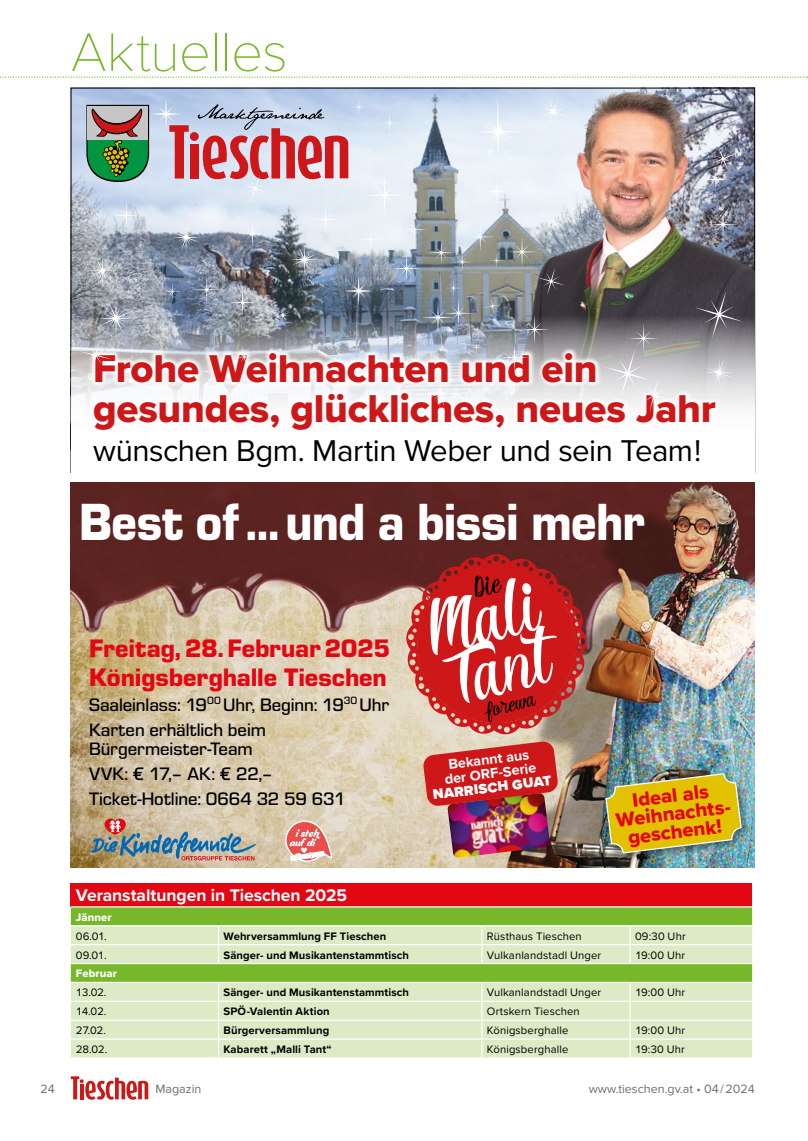
<style>
.page{position:relative;width:808px;height:1141px;background:#fff}
.page>*{position:absolute;margin:0;border:0;box-sizing:border-box;transform-origin:0 0}
.t1{font:100 56.25px "Proxima Nova T";letter-spacing:-.015em;color:#76b82a}
.t2{font:900 54.25px "Eurostile";letter-spacing:-.01em;color:#fff;scale:.92 1}
.t3{font:40.25px/40.8px "Proxima Nova Extrabld";letter-spacing:-.005em;color:#cd1719}
.t4{font:31.12px "Proxima Nova";letter-spacing:-.015em;color:#000}
.t5{font:900 26.25px/28.8px "Eurostile";letter-spacing:-.005em;color:#e30613}
.t6{font:20.25px/18.2px "Proxima Nova Extrabld";color:#e30613;text-align:center}
.t7{font:500 18.75px/24.9px "Eurostile";letter-spacing:-.005em;color:#000}
.t8{font:700 17.5px "Proxima Nova";letter-spacing:-.005em;color:#fff}
.t9{font:700 14.38px/14.1px "Proxima Nova";color:#fff;text-align:center}
.t10{font:900 14.38px "Proxima Nova";color:#fff}
.t11{font:12.5px "Proxima Nova";color:#706f6f}
.t12{font:11.25px "Proxima Nova";letter-spacing:.01em;color:#000}
.t13{font:700 11.25px "Proxima Nova";letter-spacing:.01em;color:#000}
.t14{font:11.25px "Proxima Nova Extrabld";letter-spacing:.01em;color:#fff}
</style>
<div class="page">
<svg style="left:71px;top:1076px;width:78px;height:24px"></svg>
<svg style="left:0;top:76px;width:808px;height:2px"></svg>
<div style="left:71px;top:883px;width:681px;height:24px;background:#e30613"></div>
<div style="left:71px;top:907px;width:681px;height:18px;background:#76b82a"></div>
<svg style="left:71px;top:926px;width:681px;height:131px;background:#cde3af"></svg>
<hr style="left:71px;top:906px;width:148px;height:1px;background:#fff">
<hr style="left:219px;top:906px;width:263px;height:1px;background:#fff">
<hr style="left:482px;top:906px;width:148px;height:1px;background:#fff">
<hr style="left:630px;top:906px;width:122px;height:1px;background:#fff">
<hr style="left:71px;top:944px;width:148px;height:1px;background:#fff">
<hr style="left:219px;top:944px;width:263px;height:1px;background:#fff">
<svg style="left:218px;top:926px;width:1px;height:37px"></svg>
<hr style="left:482px;top:944px;width:148px;height:1px;background:#fff">
<svg style="left:481px;top:926px;width:2px;height:37px"></svg>
<hr style="left:630px;top:944px;width:122px;height:1px;background:#fff">
<svg style="left:629px;top:926px;width:2px;height:37px"></svg>
<hr style="left:71px;top:963px;width:148px;height:1px;background:#fff">
<hr style="left:219px;top:963px;width:263px;height:1px;background:#fff">
<hr style="left:482px;top:963px;width:148px;height:1px;background:#fff">
<hr style="left:630px;top:963px;width:122px;height:1px;background:#fff">
<hr style="left:71px;top:982px;width:148px;height:1px;background:#fff">
<hr style="left:219px;top:982px;width:263px;height:1px;background:#fff">
<hr style="left:482px;top:982px;width:148px;height:1px;background:#fff">
<hr style="left:630px;top:982px;width:122px;height:1px;background:#fff">
<hr style="left:71px;top:1001px;width:148px;height:1px;background:#fff">
<hr style="left:219px;top:1001px;width:263px;height:1px;background:#fff">
<hr style="left:482px;top:1001px;width:148px;height:1px;background:#fff">
<hr style="left:630px;top:1001px;width:122px;height:1px;background:#fff">
<hr style="left:71px;top:1020px;width:148px;height:1px;background:#fff">
<hr style="left:219px;top:1020px;width:263px;height:1px;background:#fff">
<hr style="left:482px;top:1020px;width:148px;height:1px;background:#fff">
<hr style="left:630px;top:1020px;width:122px;height:1px;background:#fff">
<hr style="left:71px;top:1038px;width:148px;height:2px;background:#fff">
<hr style="left:219px;top:1038px;width:263px;height:2px;background:#fff">
<svg style="left:218px;top:983px;width:1px;height:74px"></svg>
<hr style="left:482px;top:1038px;width:148px;height:2px;background:#fff">
<svg style="left:481px;top:983px;width:2px;height:74px"></svg>
<hr style="left:630px;top:1038px;width:122px;height:2px;background:#fff">
<svg style="left:629px;top:983px;width:2px;height:74px"></svg>
<img style="left:71px;top:482px;width:684px;height:385px">
<svg style="left:406px;top:554px;width:181px;height:180px;background:#c2524f"></svg>
<img style="left:91px;top:819px;width:165px;height:41px">
<img style="left:447px;top:806px;width:103px;height:52px">
<svg style="left:423px;top:741px;width:135px;height:65px;background:#ca3935"></svg>
<svg style="left:285px;top:819px;width:47px;height:43px"></svg>
<img style="left:486px;top:88px;width:269px;height:228px">
<svg style="left:71px;top:316px;width:684px;height:91px;background:#9c9b9d"></svg>
<div style="left:87px;top:346px;width:635px;height:127px;background:#fff"></div>
<svg style="left:695px;top:290px;width:48px;height:49px;background:#5e5a61"></svg>
<svg style="left:704px;top:358px;width:30px;height:30px"></svg>
<svg style="left:425px;top:379px;width:30px;height:23px"></svg>
<svg style="left:708px;top:209px;width:30px;height:30px"></svg>
<svg style="left:603px;top:323px;width:67px;height:84px;background:#bdbcbd"></svg>
<svg style="left:701px;top:145px;width:36px;height:49px;background:#8e93a4"></svg>
<img style="left:79px;top:96px;width:488px;height:277px">
<div style="left:603px;top:771px;width:148px;height:92px;background:#000;opacity:.4"></div>
<img style="left:605px;top:772px;width:137px;height:82px">
<h1 class="t1" style="left:71px;top:10px;width:218px">Aktuelles</h1>
<h3 class="t3" style="left:93px;top:347px;width:624px">Frohe Weihnachten und ein gesundes, glückliches, neues Jahr</h3>
<h3 class="t4" style="left:93px;top:427px;width:610px">wünschen Bgm. Martin Weber und sein Team !</h3>
<h2 class="t2" style="left:79px;top:483px;width:616px">Best of…und a bissi mehr</h2>
<h3 class="t5" style="left:89px;top:632px;width:303px">Freitag,28.Februar2025<br>Königsberghalle Tieschen</h3>
<h3 class="t7" style="left:89px;top:691px;width:301px">Saaleinlass: 19<sup>00</sup> Uhr, Beginn: 19<sup>30</sup> Uhr<br>Karten erhältlich beim</h3>
<h3 class="t7" style="left:89px;top:736px;width:258px">Bürgermeister-Team<br>VVK: € 17,– AK: € 22,–<br>Ticket-Hotline: 0664 32 59 631</h3>
<p class="t9" style="left:442px;top:757px;width:93px;rotate:-7deg">Bekannt aus der ORF-Serie</p>
<p class="t10" style="left:432px;top:784px;width:121px;rotate:-7deg">NARRISCH GUAT</p>
<h3 class="t6" style="left:613px;top:793px;width:121px;rotate:-7deg">Ideal als<br>Weihnachts&shy;geschenk!</h3>
<h3 class="t8" style="left:76px;top:882px;width:273px">Veranstaltungen in Tieschen 2025</h3>
<p class="t14" style="left:76px;top:909px;width:37px">Jänner</p>
<p class="t12" style="left:76px;top:927px;width:32px">06.01.</p>
<p class="t13" style="left:223px;top:927px;width:164px">Wehrversammlung FF Tieschen</p>
<p class="t12" style="left:487px;top:927px;width:96px">Rüsthaus Tieschen</p>
<p class="t12" style="left:635px;top:927px;width:52px">09:30 Uhr</p>
<p class="t12" style="left:76px;top:946px;width:32px">09.01.</p>
<p class="t13" style="left:223px;top:946px;width:187px">Sänger- und Musikantenstammtisch</p>
<p class="t12" style="left:487px;top:946px;width:116px">Vulkanlandstadl Unger</p>
<p class="t12" style="left:635px;top:946px;width:52px">19:00 Uhr</p>
<p class="t14" style="left:76px;top:965px;width:43px">Februar</p>
<p class="t12" style="left:76px;top:984px;width:32px">13.02.</p>
<p class="t13" style="left:223px;top:984px;width:187px">Sänger- und Musikantenstammtisch</p>
<p class="t12" style="left:487px;top:984px;width:116px">Vulkanlandstadl Unger</p>
<p class="t12" style="left:635px;top:984px;width:52px">19:00 Uhr</p>
<p class="t12" style="left:76px;top:1003px;width:32px">14.02.</p>
<p class="t13" style="left:223px;top:1003px;width:108px">SPÖ-Valentin Aktion</p>
<p class="t12" style="left:487px;top:1003px;width:94px">Ortskern Tieschen</p>
<p class="t12" style="left:76px;top:1022px;width:32px">27.02.</p>
<p class="t13" style="left:223px;top:1022px;width:107px">Bürgerversammlung</p>
<p class="t12" style="left:487px;top:1022px;width:83px">Königsberghalle</p>
<p class="t12" style="left:635px;top:1022px;width:52px">19:00 Uhr</p>
<p class="t12" style="left:76px;top:1041px;width:33px">28.02.</p>
<p class="t13" style="left:223px;top:1041px;width:110px">Kabarett „Malli Tant“</p>
<p class="t12" style="left:487px;top:1041px;width:83px">Königsberghalle</p>
<p class="t12" style="left:635px;top:1041px;width:51px">19:30 Uhr</p>
<p class="t11" style="left:40px;top:1079px;width:16px">24</p>
<p class="t11" style="left:155px;top:1079px;width:48px">Magazin</p>
<p class="t11" style="left:589px;top:1079px;width:167px">www.tieschen.gv.at • 04 / 2024</p>
</div>
